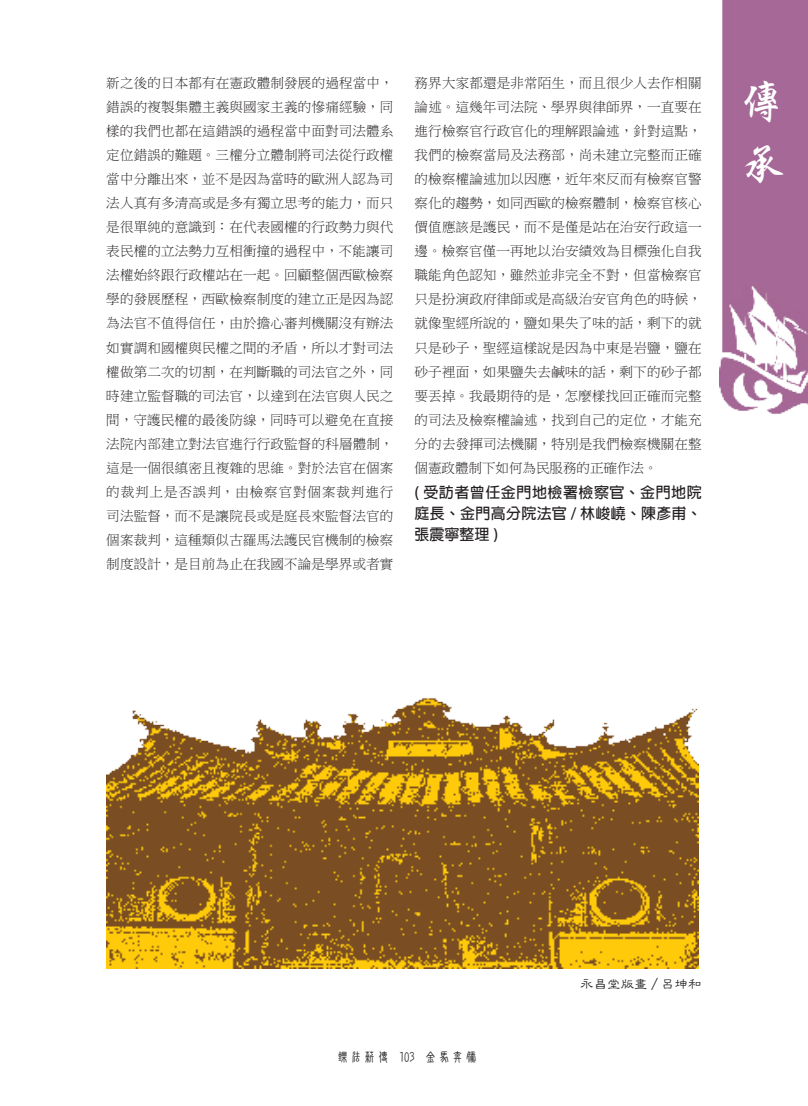
<style>
.page{position:relative;width:808px;height:1106px;background:#fff}
.page>*{position:absolute;margin:0;border:0;box-sizing:border-box;transform-origin:0 0}
.t1{font:45px/63px "Singkai EG Bold Big 5";color:#fff}
.無縮排{font:700 15px/21px "Adobe Fan Heiti Std";letter-spacing:.025em;color:#231f20;text-align:justify}
.一般段落內文{font:13.5px/24px "P Ming Li U";letter-spacing:.015em;color:#231f20;text-align:justify}
.t2{font:13.5px "DF New Chuan Md HKP BF";color:#231f20}
.無縮排-2{font:500 13.5px "Jen Lei";color:#231f20}
</style>
<div class="page">
<img style="left:719px;top:0;width:89px;height:414px">
<img style="left:106px;top:698px;width:592px;height:270px">
<p class="一般段落內文" style="left:106px;top:71px;width:289px">新之後的日本都有在憲政體制發展的過程當中，</p>
<h1 class="t1" style="left:740px;top:70px;width:46px">傳承</h1>
<p class="一般段落內文" style="left:415px;top:71px;width:289px">務界大家都還是非常陌生，而且很少人去作相關論述。這幾年司法院、學界與律師界，一直要在進行檢察官行政官化的理解跟論述，針對這點，我們的檢察當局及法務部，尚未建立完整而正確的檢察權論述加以因應，近年來反而有檢察官警察化的趨勢，如同西歐的檢察體制，檢察官核心價值應該是護民，而不是僅是站在治安行政這一邊。檢察官僅一再地以治安績效為目標強化自我職能角色認知，雖然並非完全不對，但當檢察官只是扮演政府律師或是高級治安官角色的時候，就像聖經所說的，鹽如果失了味的話，剩下的就只是砂子，聖經這樣說是因為中東是岩鹽，鹽在砂子裡面，如果鹽失去鹹味的話，剩下的砂子都要丟掉。我最期待的是，怎麼樣找回正確而完整的司法及檢察權論述，找到自己的定位，才能充分的去發揮司法機關，特別是我們檢察機關在整個憲政體制下如何為民服務的正確作法。</p>
<p class="無縮排" style="left:415px;top:482px;width:289px">( 受訪者曾任金門地檢署檢察官、金門地院庭長、金門高分院法官 / 林峻嶢、陳彥甫、張震寧整理 )</p>
<p class="一般段落內文" style="left:106px;top:95px;width:289px">錯誤的複製集體主義與國家主義的慘痛經驗，同樣的我們也都在這錯誤的過程當中面對司法體系定位錯誤的難題。三權分立體制將司法從行政權當中分離出來，並不是因為當時的歐洲人認為司法人真有多清高或是多有獨立思考的能力，而只是很單純的意識到：在代表國權的行政勢力與代表民權的立法勢力互相衝撞的過程中，不能讓司法權始終跟行政權站在一起。回顧整個西歐檢察學的發展歷程，西歐檢察制度的建立正是因為認為法官不值得信任，由於擔心審判機關沒有辦法如實調和國權與民權之間的矛盾，所以才對司法權做第二次的切割，在判斷職的司法官之外，同時建立監督職的司法官，以達到在法官與人民之間，守護民權的最後防線，同時可以避免在直接法院內部建立對法官進行行政監督的科層體制，這是一個很縝密且複雜的思維。對於法官在個案的裁判上是否誤判，由檢察官對個案裁判進行司法監督，而不是讓院長或是庭長來監督法官的個案裁判，這種類似古羅馬法護民官機制的檢察制度設計，是目前為止在我國不論是學界或者實</p>
<p class="t2" style="left:336px;top:1050px;width:143px">鑠法薪傳 103 金馬奔騰</p>
<p class="無縮排-2" style="left:580px;top:976px;width:123px">永昌堂版畫 / 呂坤和</p>
</div>
